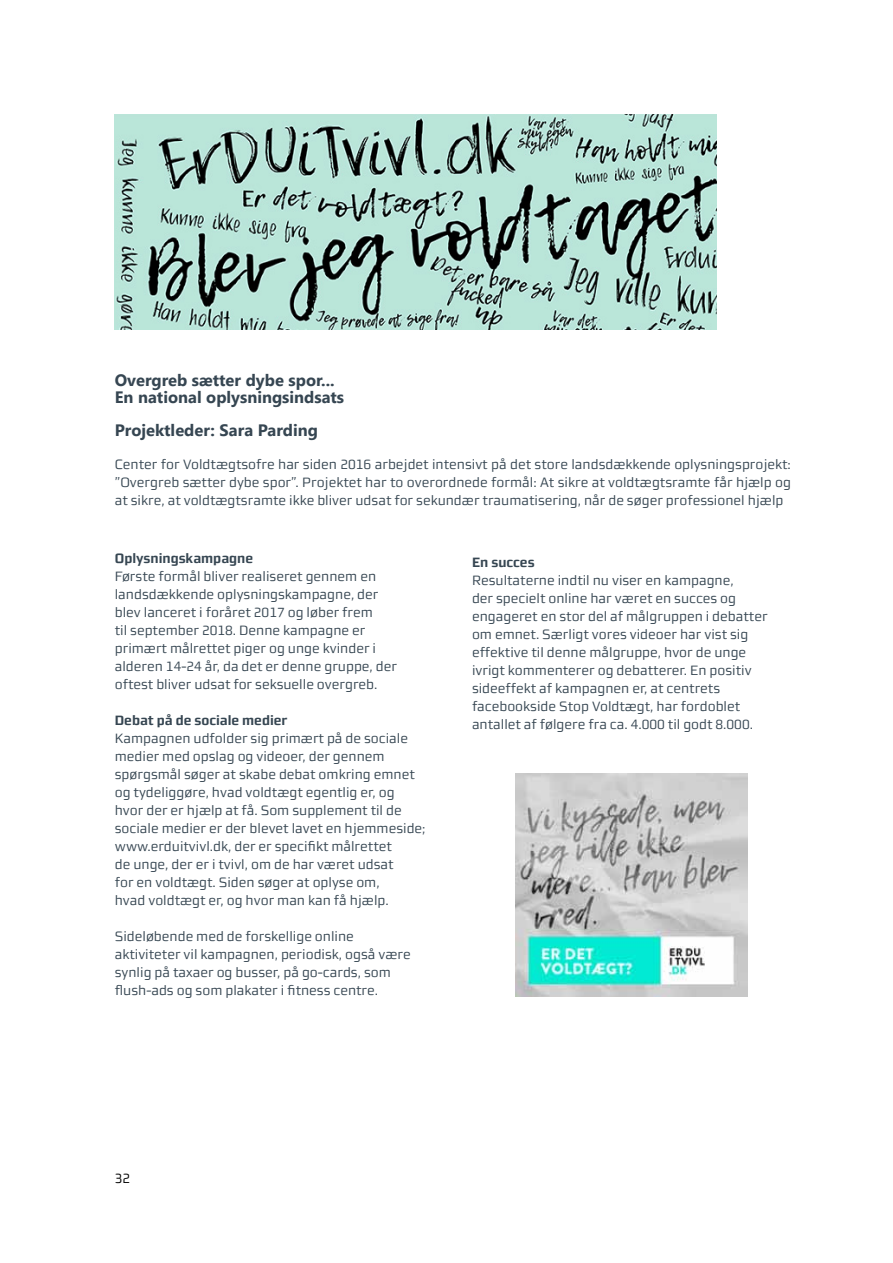
<style>
.page{position:relative;width:893px;height:1263px;background:#fff}
.page>*{position:absolute;margin:0;border:0;box-sizing:border-box;transform-origin:0 0}
.t1{font:700 16.5px/16.5px "Segoe UI";color:#364652}
.t2{font:13.5px/18px "midtsans";color:#364652}
.t3{font:700 13.5px "midtsans";color:#364652}
.t4{font:13.5px "midtsans";color:#000}
</style>
<div class="page">
<img style="left:115px;top:115px;width:601px;height:214px">
<img style="left:515px;top:773px;width:233px;height:223px">
<p class="t1" style="left:115px;top:371px;width:231px">Overgreb sætter dybe spor...<br>En national oplysningsindsats</p>
<p class="t1" style="left:115px;top:421px;width:205px">Projektleder: Sara Parding</p>
<p class="t2" style="left:115px;top:455px;width:678px;text-align:justify">Center for Voldtægtsofre har siden 2016 arbejdet intensivt på det store landsdækkende oplysningsprojekt: ”Overgreb sætter dybe spor”. Projektet har to overordnede formål: At sikre at voldtægtsramte får hjælp og at sikre, at voldtægtsramte ikke bliver udsat for sekundær traumatisering, når de søger professionel hjælp</p>
<p class="t3" style="left:115px;top:550px;width:140px">Oplysningskampagne</p>
<p class="t2" style="left:115px;top:567px;width:284px">Første formål bliver realiseret gennem en landsdækkende oplysningskampagne, der blev lanceret i foråret 2017 og løber frem<br>til september 2018. Denne kampagne er primært målrettet piger og unge kvinder i alderen 14-24 år, da det er denne gruppe, der oftest bliver udsat for seksuelle overgreb.</p>
<p class="t3" style="left:115px;top:712px;width:174px">Debat på de sociale medier</p>
<p class="t2" style="left:115px;top:729px;width:312px">Kampagnen udfolder sig primært på de sociale medier med opslag og videoer, der gennem spørgsmål søger at skabe debat omkring emnet og tydeliggøre, hvad voldtægt egentlig er, og hvor der er hjælp at få. Som supplement til de sociale medier er der blevet lavet en hjemmeside; www.erduitvivl.dk, der er specifikt målrettet<br>de unge, der er i tvivl, om de har været udsat<br>for en voldtægt. Siden søger at oplyse om,<br>hvad voldtægt er, og hvor man kan få hjælp.</p>
<p class="t2" style="left:115px;top:927px;width:297px">Sideløbende med de forskellige online aktiviteter vil kampagnen, periodisk, også være synlig på taxaer og busser, på go-cards, som flush-ads og som plakater i fitness centre.</p>
<p class="t3" style="left:472px;top:555px;width:64px">En succes</p>
<p class="t2" style="left:472px;top:572px;width:297px">Resultaterne indtil nu viser en kampagne,<br>der specielt online har været en succes og engageret en stor del af målgruppen i debatter om emnet. Særligt vores videoer har vist sig effektive til denne målgruppe, hvor de unge ivrigt kommenterer og debatterer. En positiv sideeffekt af kampagnen er, at centrets facebookside Stop Voldtægt, har fordoblet antallet af følgere fra ca. 4.000 til godt 8.000.</p>
<p class="t4" style="left:115px;top:1170px;width:17px">32</p>
</div>
